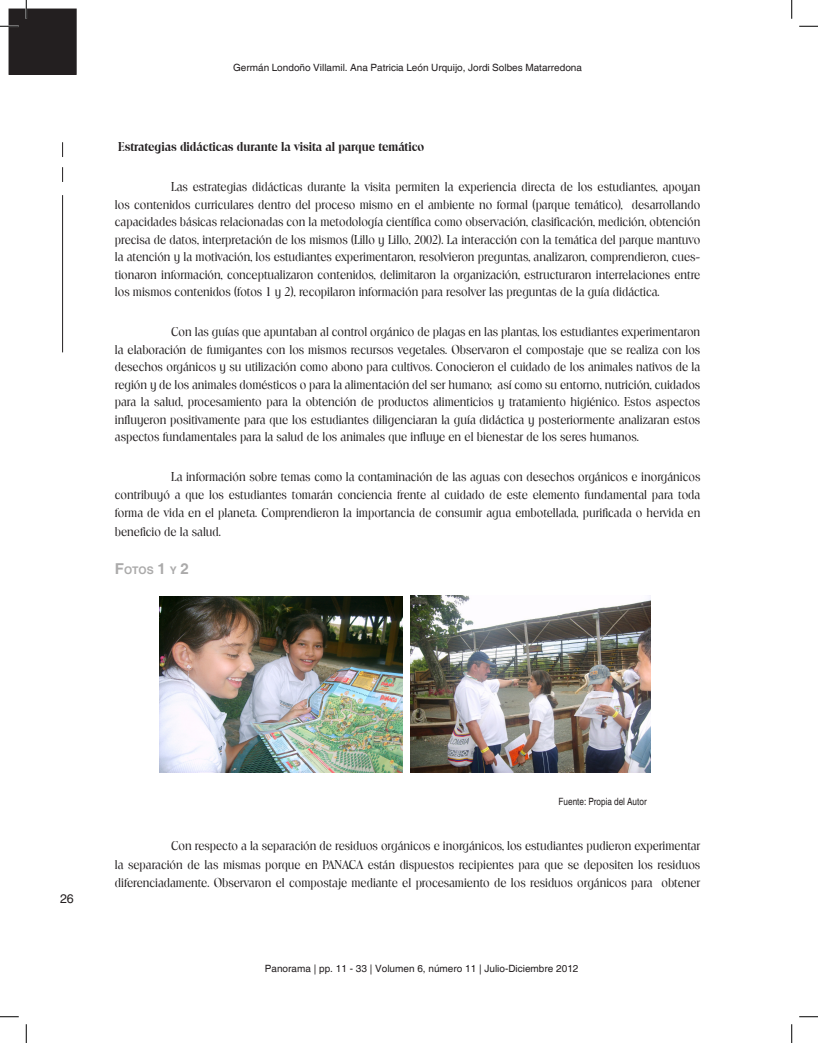
<style>
.page{position:relative;width:818px;height:1043px;background:#fff}
.page>*{position:absolute;margin:0;border:0;box-sizing:border-box;transform-origin:0 0}
.t1{font:12.5px/17.5px "Toledo Serial Regular";color:#231f20;text-align:justify}
.t2{font:12.5px "Toledo Serial Bold";color:#231f20}
.t3{font:12.5px "Helvetica LT Std";color:#231f20}
.t4{font:700 10.5px "Helvetica";color:#abaaaa}
.t5{font:10px "Helvetica";color:#231f20}
.t6{font:condensed 10px "Helvetica";color:#231f20}
.s1{font-size:15px}
</style>
<div class="page">
<div style="left:9px;top:9px;width:67px;height:65px;background:#231f20"></div>
<div style="left:9px;top:9px;width:68px;height:66px;border:1px solid #231f20"></div>
<hr style="left:62px;top:195px;width:1px;height:157px;background:#231f20">
<svg style="left:62px;top:142px;width:1px;height:15px"></svg>
<svg style="left:62px;top:167px;width:1px;height:15px"></svg>
<img style="left:159px;top:596px;width:243px;height:176px">
<img style="left:410px;top:595px;width:240px;height:177px">
<svg style="left:0;top:25px;width:19px;height:2px"></svg>
<svg style="left:799px;top:25px;width:19px;height:2px"></svg>
<svg style="left:0;top:1016px;width:19px;height:1px"></svg>
<svg style="left:799px;top:1016px;width:19px;height:1px"></svg>
<svg style="left:25px;top:0;width:2px;height:19px"></svg>
<svg style="left:25px;top:1024px;width:2px;height:18px"></svg>
<svg style="left:791px;top:0;width:1px;height:19px"></svg>
<svg style="left:791px;top:1024px;width:1px;height:18px"></svg>
<p class="t5" style="left:233px;top:62px;width:350px">Germán Londoño Villamil. Ana Patricia León Urquijo, Jordi Solbes Matarredona</p>
<p class="t2" style="left:118px;top:139px;width:308px">Estrategias didácticas durante la visita al parque temático</p>
<p class="t1" style="left:115px;top:178px;width:587px;text-indent:56px">Las estrategias didácticas durante la visita permiten la experiencia directa de los estudiantes, apoyan los contenidos curriculares dentro del proceso mismo en el ambiente no formal (parque temático), desarrollando capacidades básicas relacionadas con la metodología científica como observación, clasificación, medición, obtención precisa de datos, interpretación de los mismos (Lillo y Lillo, 2002). La interacción con la temática del parque mantuvo la atención y la motivación, los estudiantes experimentaron, resolvieron preguntas, analizaron, comprendieron, cues&shy;tionaron información, conceptualizaron contenidos, delimitaron la organización, estructuraron interrelaciones entre los mismos contenidos (fotos 1 y 2), recopilaron información para resolver las preguntas de la guía didáctica.</p>
<p class="t1" style="left:115px;top:323px;width:587px;text-indent:56px">Con las guías que apuntaban al control orgánico de plagas en las plantas, los estudiantes experimentaron la elaboración de fumigantes con los mismos recursos vegetales. Observaron el compostaje que se realiza con los desechos orgánicos y su utilización como abono para cultivos. Conocieron el cuidado de los animales nativos de la región y de los animales domésticos o para la alimentación del ser humano; así como su entorno, nutrición, cuidados para la salud, procesamiento para la obtención de productos alimenticios y tratamiento higiénico. Estos aspectos influyeron positivamente para que los estudiantes diligenciaran la guía didáctica y posteriormente analizaran estos aspectos fundamentales para la salud de los animales que influye en el bienestar de los seres humanos.</p>
<p class="t1" style="left:115px;top:468px;width:587px;text-align:right">La información sobre temas como la contaminación de las aguas con desechos orgánicos e inorgánicos contribuyó a que los estudiantes tomarán conciencia frente al cuidado de este elemento fundamental para toda</p>
<p class="t1" style="left:115px;top:503px;width:587px;line-height:18.8px">forma de vida en el planeta. Comprendieron la importancia de consumir agua embotellada, purificada o hervida en beneficio de la salud.</p>
<p class="t4" style="left:115px;top:563px;width:75px"><span class="s1">F</span>OTOS <span class="s1">1</span> Y <span class="s1">2</span></p>
<p class="t3" style="left:60px;top:891px;width:15px">26</p>
<p class="t6" style="left:558px;top:795px;width:90px">Fuente: Propia del Autor</p>
<p class="t1" style="left:115px;top:836px;width:587px;line-height:18.8px;text-indent:56px">Con respecto a la separación de residuos orgánicos e inorgánicos, los estudiantes pudieron experimentar la separación de las mismas porque en PANACA están dispuestos recipientes para que se depositen los residuos diferenciadamente. Observaron el compostaje mediante el procesamiento de los residuos orgánicos para obtener</p>
<p class="t5" style="left:265px;top:962px;width:315px">Panorama | pp. 11 - 33 | Volumen 6, número 11 | Julio-Diciembre 2012</p>
</div>
